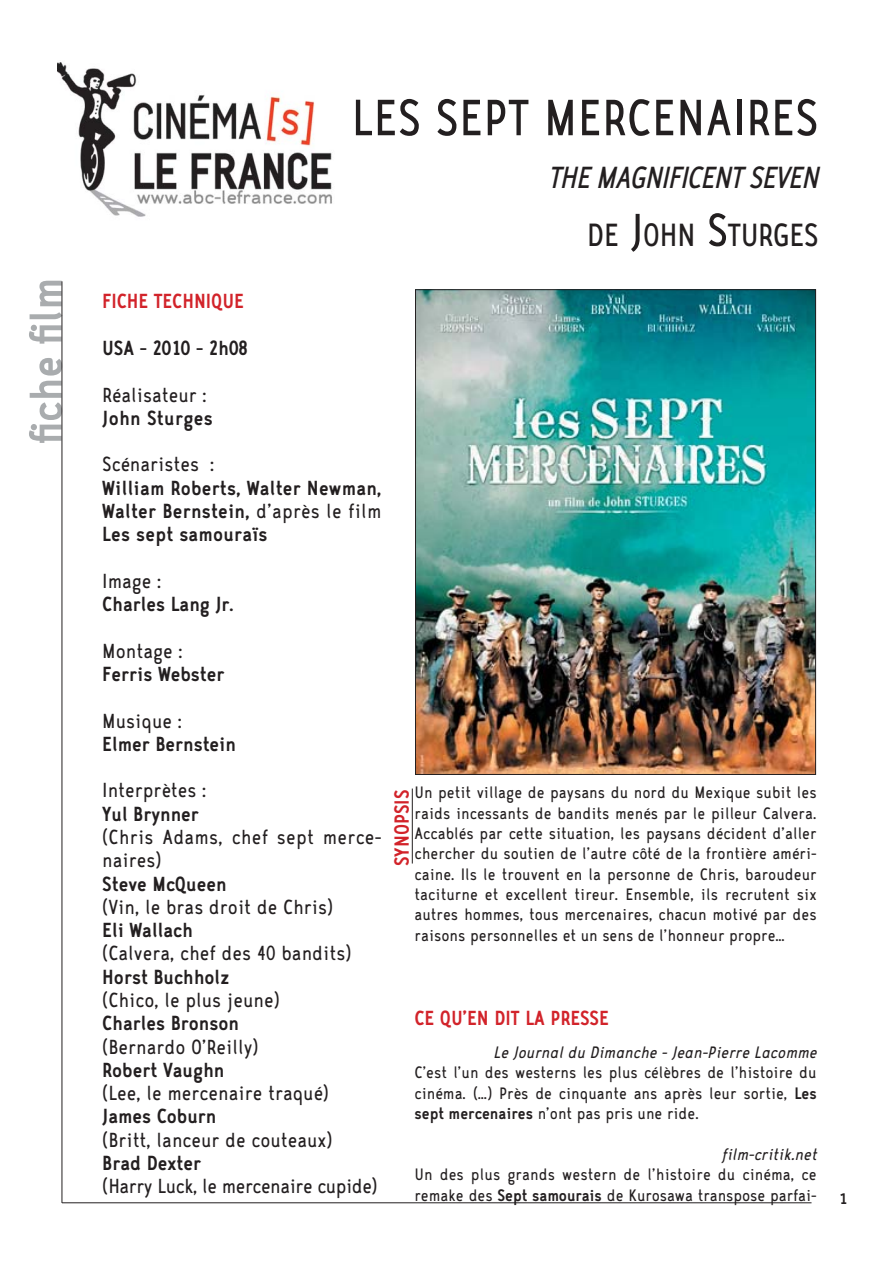
<style>
.page{position:relative;width:893px;height:1263px;background:#fff}
.page>*{position:absolute;margin:0;border:0;box-sizing:border-box;transform-origin:0 0}
.t1{font:58.2px "CA Zaracusa Narrow";color:#231f20}
.t2{font:700 52.35px "CA Zaracusa Narrow";color:#a9acae}
.t3{font:36.6px "CA Zaracusa Narrow";letter-spacing:-.02em;color:#231f20}
.t4{font:italic 34.95px "CA Zaracusa Narrow";letter-spacing:-.04em;color:#231f20}
.t5{font:700 23.25px/23.2px "CA Zaracusa Narrow";color:#231f20;text-align:justify}
.t6{font:23.25px/23.2px "CA Zaracusa Narrow";color:#231f20}
.t7{font:700 23.25px "CA Zaracusa Narrow";color:#d2232a}
.t8{font:23.25px "CA Zaracusa Narrow";letter-spacing:-.02em;color:#231f20}
.t9{font:18.9px/20.4px "CA Zaracusa Narrow";color:#231f20;text-align:justify}
.t10{font:italic 18.9px "CA Zaracusa Narrow";color:#231f20}
.t11{font:700 17.4px "CA Zaracusa Wide";color:#231f20}
.s1{font-size:52.35px}
.s2{font-weight:400}
.s3{font-weight:700}
</style>
<div class="page">
<hr style="left:62px;top:281px;width:1px;height:922px;background:#231f20">
<img style="left:57px;top:62px;width:275px;height:155px">
<img style="left:417px;top:291px;width:397px;height:482px">
<hr style="left:412px;top:788px;width:1px;height:75px;background:#231f20">
<hr style="left:62px;top:1202px;width:749px;height:1px;background:#231f20">
<h2 class="t2" style="left:30px;top:442px;width:166px;rotate:-90deg">fiche film</h2>
<h1 class="t1" style="left:351px;top:100px;width:469px">LES SEPT MERCENAIRES</h1>
<h3 class="t4" style="left:547px;top:166px;width:273px">THE MAGNIFICENT SEVEN</h3>
<h3 class="t3" style="left:587px;top:223px;width:233px">DE <span class="s1">J</span>OHN <span class="s1">S</span>TURGES</h3>
<p class="t7" style="left:102px;top:294px;width:143px">FICHE TECHNIQUE</p>
<p class="t5" style="left:102px;top:339px;width:147px">USA - 2010 - 2h08</p>
<p class="t6" style="left:102px;top:386px;width:106px">Réalisateur :</p>
<p class="t5" style="left:102px;top:409px;width:112px">John Sturges</p>
<p class="t6" style="left:102px;top:456px;width:114px">Scénaristes :</p>
<p class="t5" style="left:102px;top:479px;width:281px">William Roberts, Walter Newman, Walter Bernstein, <span class="s2">d’après le film </span>Les sept samouraïs</p>
<p class="t6" style="left:102px;top:572px;width:61px">Image :</p>
<p class="t5" style="left:102px;top:595px;width:133px">Charles Lang Jr.</p>
<p class="t6" style="left:102px;top:642px;width:82px">Montage :</p>
<p class="t5" style="left:102px;top:665px;width:124px">Ferris Webster</p>
<p class="t6" style="left:102px;top:712px;width:81px">Musique :</p>
<p class="t5" style="left:102px;top:735px;width:135px">Elmer Bernstein</p>
<p class="t6" style="left:102px;top:782px;width:106px">Interprètes :</p>
<p class="t5" style="left:102px;top:805px;width:98px">Yul Brynner</p>
<p class="t6" style="left:102px;top:828px;width:281px">(Chris Adams, chef sept merce&shy;naires)</p>
<p class="t5" style="left:102px;top:875px;width:126px">Steve McQueen</p>
<p class="t6" style="left:102px;top:898px;width:232px">(Vin, le bras droit de Chris)</p>
<p class="t5" style="left:102px;top:921px;width:92px">Eli Wallach</p>
<p class="t6" style="left:102px;top:945px;width:251px">(Calvera, chef des 40 bandits)</p>
<p class="t5" style="left:102px;top:968px;width:128px">Horst Buchholz</p>
<p class="t6" style="left:102px;top:991px;width:179px">(Chico, le plus jeune)</p>
<p class="t5" style="left:102px;top:1014px;width:138px">Charles Bronson</p>
<p class="t6" style="left:102px;top:1038px;width:158px">(Bernardo O’Reilly)</p>
<p class="t5" style="left:102px;top:1061px;width:124px">Robert Vaughn</p>
<p class="t6" style="left:102px;top:1084px;width:228px">(Lee, le mercenaire traqué)</p>
<p class="t5" style="left:102px;top:1107px;width:116px">James Coburn</p>
<p class="t6" style="left:102px;top:1131px;width:232px">(Britt, lanceur de couteaux)</p>
<p class="t5" style="left:102px;top:1154px;width:100px">Brad Dexter</p>
<p class="t8" style="left:102px;top:1179px;width:277px">(Harry Luck, le mercenaire cupide)</p>
<p class="t7" style="left:395px;top:866px;width:78px;rotate:-90deg">SYNOPSIS</p>
<p class="t9" style="left:415px;top:785px;width:404px">Un petit village de paysans du nord du Mexique subit les raids incessants de bandits menés par le pilleur Calvera.<br>Accablés par cette situation, les paysans décident d’aller chercher du soutien de l’autre côté de la frontière améri&shy;caine. Ils le trouvent en la personne de Chris, baroudeur taciturne et excellent tireur. Ensemble, ils recrutent six autres hommes, tous mercenaires, chacun motivé par des raisons personnelles et un sens de l’honneur propre…</p>
<p class="t7" style="left:415px;top:1011px;width:196px">CE QU’EN DIT LA PRESSE</p>
<p class="t10" style="left:493px;top:1046px;width:325px">Le Journal du Dimanche - Jean-Pierre Lacomme</p>
<p class="t9" style="left:415px;top:1065px;width:404px">C’est l’un des westerns les plus célèbres de l’histoire du cinéma. (…) Près de cinquante ans après leur sortie, <span class="s3">Les sept mercenaires</span> n’ont pas pris une ride.</p>
<p class="t10" style="left:721px;top:1148px;width:97px">film-critik.net</p>
<p class="t9" style="left:415px;top:1167px;width:404px">Un des plus grands western de l’histoire du cinéma, ce remake des <span class="s3">Sept samourais</span> de Kurosawa transpose parfai-</p>
<p class="t11" style="left:838px;top:1193px;width:11px">1</p>
</div>
